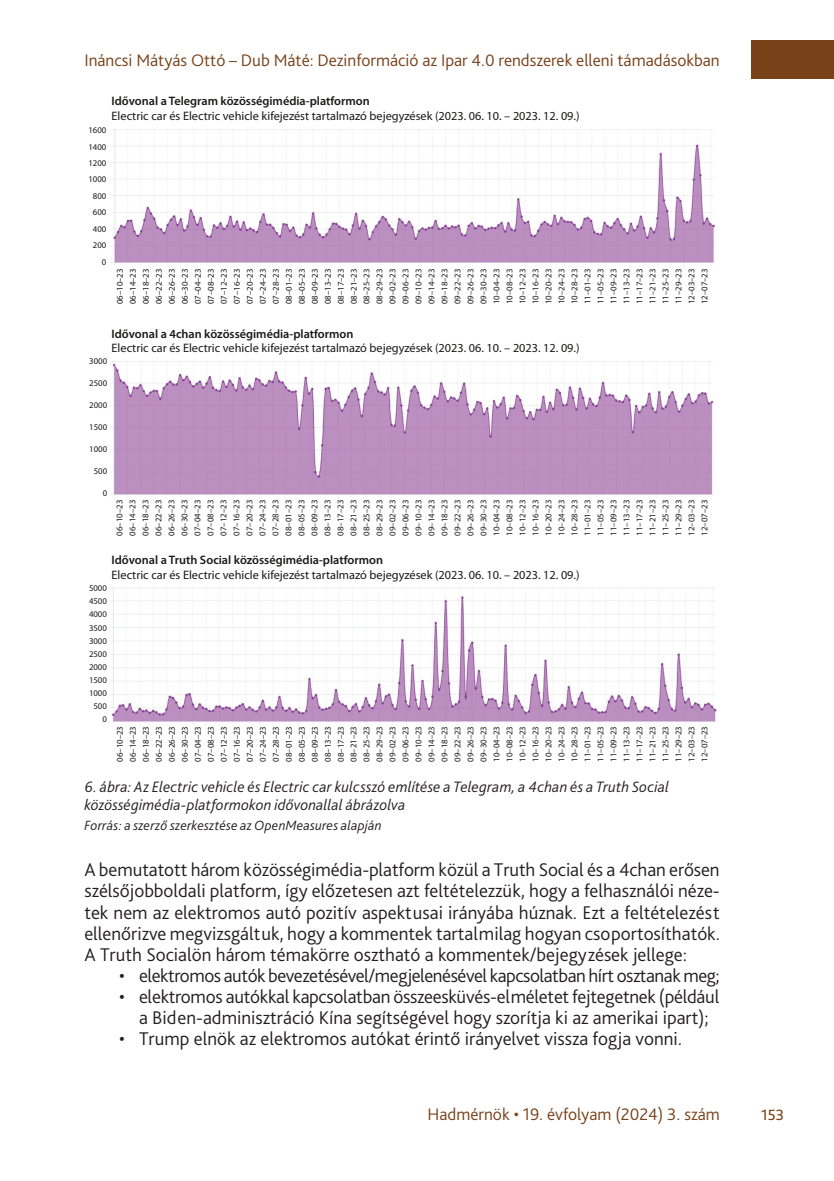
<style>
.page{position:relative;width:834px;height:1181px;background:#fff}
.page>*{position:absolute;margin:0;border:0;box-sizing:border-box;transform-origin:0 0}
._3_1_első_bekezdés{font:300 19.25px/21px "Bliss Pro";color:#231f20;text-align:justify}
.t1{font:300 19.25px "Bliss Pro";color:#784118}
.t2{font:300 17.5px "Bliss Pro";color:#784118}
._8_Ábra__képalárás{font:italic 300 15.75px/17.5px "Bliss Pro";letter-spacing:.01em;color:#231f20}
._8_ábra_forrás{font:italic 300 14px "Bliss Pro";letter-spacing:.015em;color:#231f20}
.t3{font:12.25px/14.7px "Myriad Pro";color:#1a1a19}
.t4{font:8.75px/13px "Myriad Pro";color:#1a1a19;text-align:justify}
.s1{font-weight:600}
</style>
<div class="page">
<div style="left:750px;top:41px;width:83px;height:38px;background:#784118"></div>
<img style="left:110px;top:129px;width:604px;height:136px">
<img style="left:110px;top:361px;width:604px;height:134px">
<img style="left:109px;top:587px;width:607px;height:137px">
<h2 class="t2" style="left:84px;top:49px;width:636px">Ináncsi Mátyás Ottó – Dub Máté: Dezinformáció az Ipar 4.0 rendszerek elleni támadásokban</h2>
<p class="t3" style="left:112px;top:94px;width:469px"><span class="s1">Idővonal a Telegram közösségimédia-platformon<br></span>Electric car és Electric vehicle kifejezést tartalmazó bejegyzések (2023. 06. 10. – 2023. 12. 09.)</p>
<p class="t4" style="left:88px;top:122px;width:19px;line-height:16.4px;text-align:right">1600<br>1400<br>1200<br>1000<br>800<br>600<br>400<br>200<br>0</p>
<p class="t4" style="left:113px;top:304px;width:37px;rotate:-90deg">06–10–23</p>
<p class="t4" style="left:126px;top:304px;width:37px;rotate:-90deg">06–14–23<br>06–18–23<br>06–22–23<br>06–26–23<br>06–30–23<br>07–04–23<br>07–08–23<br>07–12–23<br>07–16–23<br>07–20–23<br>07–24–23<br>07–28–23<br>08–01–23<br>08–05–23<br>08–09–23<br>08–13–23<br>08–17–23<br>08–21–23<br>08–25–23<br>08–29–23<br>09–02–23<br>09–06–23<br>09–10–23<br>09–14–23<br>09–18–23<br>09–22–23<br>09–26–23<br>09–30–23<br>10–04–23<br>10–08–23<br>10–12–23<br>10–16–23<br>10–20–23<br>10–24–23<br>10–28–23<br>11–01–23<br>11–05–23<br>11–09–23<br>11–13–23<br>11–17–23<br>11–21–23<br>11–25–23<br>11–29–23<br>12–03–23<br>12–07–23</p>
<p class="t3" style="left:112px;top:326px;width:469px"><span class="s1">Idővonal a 4chan közösségimédia-platformon<br></span>Electric car és Electric vehicle kifejezést tartalmazó bejegyzések (2023. 06. 10. – 2023. 12. 09.)</p>
<p class="t4" style="left:89px;top:355px;width:19px">3000</p>
<p class="t4" style="left:89px;top:377px;width:19px">2500</p>
<p class="t4" style="left:89px;top:399px;width:19px">2000</p>
<p class="t4" style="left:89px;top:421px;width:19px">1500</p>
<p class="t4" style="left:89px;top:442px;width:19px">1000</p>
<p class="t4" style="left:94px;top:464px;width:15px">500</p>
<p class="t4" style="left:103px;top:486px;width:6px">0</p>
<p class="t4" style="left:113px;top:535px;width:37px;rotate:-90deg">06–10–23<br>06–14–23<br>06–18–23<br>06–22–23<br>06–26–23<br>06–30–23<br>07–04–23<br>07–08–23<br>07–12–23<br>07–16–23<br>07–20–23<br>07–24–23<br>07–28–23<br>08–01–23<br>08–05–23<br>08–09–23<br>08–13–23<br>08–17–23<br>08–21–23<br>08–25–23<br>08–29–23<br>09–02–23<br>09–06–23<br>09–10–23<br>09–14–23<br>09–18–23<br>09–22–23<br>09–26–23<br>09–30–23<br>10–04–23<br>10–08–23<br>10–12–23<br>10–16–23<br>10–20–23<br>10–24–23<br>10–28–23<br>11–01–23<br>11–05–23<br>11–09–23<br>11–13–23<br>11–17–23<br>11–21–23<br>11–25–23<br>11–29–23<br>12–03–23<br>12–07–23</p>
<p class="t3" style="left:112px;top:553px;width:469px"><span class="s1">Idővonal a Truth Social közösségimédia-platformon<br></span>Electric car és Electric vehicle kifejezést tartalmazó bejegyzések (2023. 06. 10. – 2023. 12. 09.)</p>
<p class="t4" style="left:89px;top:582px;width:19px;text-align:right">5000<br>4500<br>4000<br>3500<br>3000<br>2500<br>2000<br>1500<br>1000<br>500<br>0</p>
<p class="t4" style="left:113px;top:761px;width:37px;rotate:-90deg">06–10–23<br>06–14–23<br>06–18–23<br>06–22–23<br>06–26–23<br>06–30–23<br>07–04–23<br>07–08–23<br>07–12–23<br>07–16–23<br>07–20–23<br>07–24–23<br>07–28–23<br>08–01–23<br>08–05–23<br>08–09–23<br>08–13–23<br>08–17–23<br>08–21–23<br>08–25–23<br>08–29–23<br>09–02–23<br>09–06–23<br>09–10–23<br>09–14–23<br>09–18–23<br>09–22–23<br>09–26–23<br>09–30–23<br>10–04–23<br>10–08–23<br>10–12–23<br>10–16–23<br>10–20–23<br>10–24–23<br>10–28–23<br>11–01–23<br>11–05–23<br>11–09–23<br>11–13–23<br>11–17–23<br>11–21–23<br>11–25–23<br>11–29–23<br>12–03–23<br>12–07–23</p>
<p class="_8_Ábra__képalárás" style="left:84px;top:778px;width:586px">6. ábra: Az Electric vehicle és Electric car kulcsszó említése a Telegram, a -4chan és a Truth Social közösségimédia-platformokon idővonallal ábrázolva</p>
<p class="_8_ábra_forrás" style="left:84px;top:816px;width:298px">Forrás: a szerző szerkesztése az OpenMeasures alapján</p>
<p class="_3_1_első_bekezdés" style="left:84px;top:859px;width:637px">A bemutatott három közösségimédia-platform közül a Truth Social és a -4chan erősen szélsőjobboldali platform, így előzetesen azt feltételezzük, hogy a felhasználói néze&shy;tek nem az elektromos autó pozitív aspektusai irányába húznak. Ezt a feltételezést ellenőrizve megvizsgáltuk, hogy a kommentek tartalmilag hogyan csoportosíthatók.<br>A Truth Socialön három témakörre osztható a kommentek/bejegyzések jellege:</p>
<p class="_3_1_első_bekezdés" style="left:119px;top:964px;width:602px">• elektromos autók bevezetésével/megjelenésével kapcsolatban hírt osztanak meg;</p>
<p class="_3_1_első_bekezdés" style="left:119px;top:985px;width:601px;text-align:center">• elektromos autókkal kapcsolatban összeesküvés-elméletet fejtegetnek (például a Biden-adminisztráció Kína segítségével hogy szorítja ki az amerikai ipart);</p>
<p class="_3_1_első_bekezdés" style="left:119px;top:1027px;width:564px">• Trump elnök az elektromos autókat érintő irányelvet vissza fogja vonni.</p>
<h2 class="t2" style="left:427px;top:1103px;width:294px">Hadmérnök • 19. évfolyam (2024) 3. szám</h2>
<h1 class="t1" style="left:760px;top:1102px;width:25px">153</h1>
</div>
